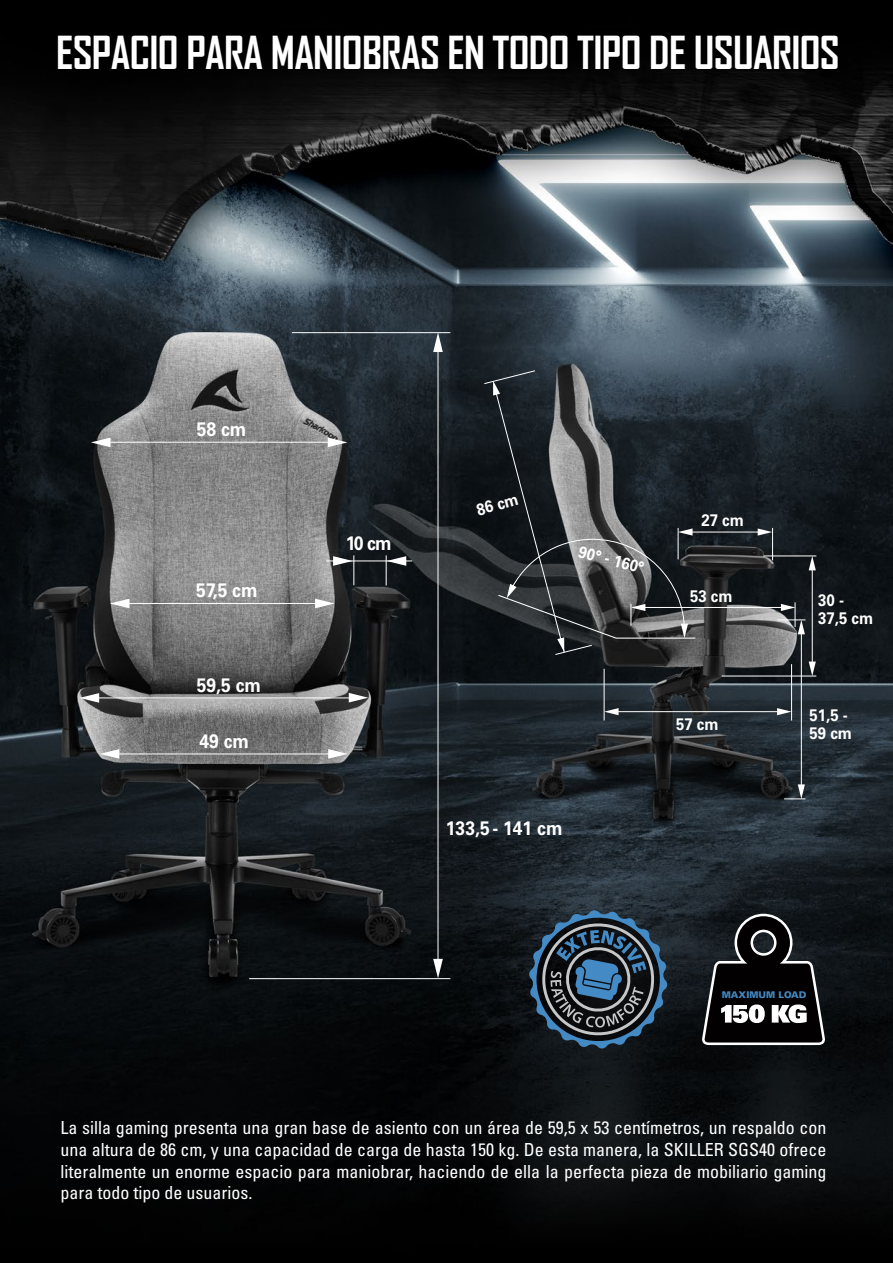
<style>
.page{position:relative;width:893px;height:1263px;background:#fff}
.page>*{position:absolute;margin:0;border:0;box-sizing:border-box;transform-origin:0 0}
.t1{font:700 43.5px "Agency FB";letter-spacing:-.015em;color:#fff}
.t2{font:700 19.5px "Univers LTCYR 65";color:#fff;scale:.9 1}
.t3{font:condensed 18px/21.6px "Univers LTCYR 57";color:#fff;text-align:justify}
.t4{font:700 16.65px/18px "Univers LTCYR 65";color:#fff;scale:.9 1}
.t5{font:900 9.15px "Univers LTCYR 75";color:#448ac4}
</style>
<div class="page">
<img style="left:0;top:0;width:893px;height:1263px">
<hr style="left:249px;top:978px;width:201px;height:1px;background:#fff">
<hr style="left:438px;top:348px;width:1px;height:625px;background:#fff">
<hr style="left:292px;top:332px;width:158px;height:1px;background:#fff">
<svg style="left:433px;top:332px;width:10px;height:20px"></svg>
<svg style="left:433px;top:959px;width:10px;height:19px"></svg>
<hr style="left:111px;top:603px;width:217px;height:1px;background:#fff">
<svg style="left:110px;top:599px;width:19px;height:9px"></svg>
<svg style="left:315px;top:599px;width:20px;height:9px"></svg>
<hr style="left:96px;top:697px;width:258px;height:1px;background:#fff">
<svg style="left:80px;top:693px;width:19px;height:10px"></svg>
<svg style="left:349px;top:693px;width:19px;height:9px"></svg>
<hr style="left:110px;top:753px;width:224px;height:1px;background:#fff">
<svg style="left:100px;top:749px;width:19px;height:10px"></svg>
<svg style="left:328px;top:749px;width:20px;height:10px"></svg>
<hr style="left:326px;top:561px;width:86px;height:1px;background:#fff">
<svg style="left:387px;top:556px;width:19px;height:10px"></svg>
<svg style="left:333px;top:556px;width:20px;height:10px"></svg>
<hr style="left:103px;top:442px;width:232px;height:1px;background:#fff">
<hr style="left:353px;top:555px;width:1px;height:30px;background:#fff">
<hr style="left:386px;top:555px;width:1px;height:30px;background:#fff">
<svg style="left:328px;top:438px;width:19px;height:9px"></svg>
<svg style="left:91px;top:438px;width:19px;height:9px"></svg>
<hr style="left:690px;top:532px;width:74px;height:1px;background:#fff">
<svg style="left:758px;top:528px;width:14px;height:8px"></svg>
<hr style="left:772px;top:528px;width:1px;height:32px;background:#fff">
<hr style="left:812px;top:565px;width:1px;height:98px;background:#fff">
<svg style="left:809px;top:661px;width:7px;height:15px"></svg>
<svg style="left:809px;top:557px;width:7px;height:13px"></svg>
<hr style="left:764px;top:556px;width:52px;height:1px;background:#fff">
<hr style="left:722px;top:676px;width:94px;height:1px;background:#fff">
<hr style="left:801px;top:631px;width:1px;height:160px;background:#fff">
<svg style="left:784px;top:784px;width:21px;height:15px"></svg>
<hr style="left:615px;top:711px;width:170px;height:1px;background:#fff">
<svg style="left:777px;top:708px;width:14px;height:7px"></svg>
<svg style="left:605px;top:708px;width:14px;height:7px"></svg>
<hr style="left:791px;top:664px;width:1px;height:56px;background:#fff">
<hr style="left:604px;top:669px;width:1px;height:51px;background:#fff">
<hr style="left:616px;top:638px;width:79px;height:1px;background:#fff">
<hr style="left:642px;top:607px;width:142px;height:1px;background:#fff">
<svg style="left:483px;top:370px;width:209px;height:285px;background:#373c40"></svg>
<svg style="left:778px;top:602px;width:27px;height:32px"></svg>
<svg style="left:528px;top:909px;width:140px;height:140px;background:#2f4150"></svg>
<svg style="left:702px;top:914px;width:123px;height:131px;background:#2d2d2f"></svg>
<h1 class="t1" style="left:56px;top:26px;width:785px">ESPACIO PARA MANIOBRAS EN TODO TIPO DE USUARIOS</h1>
<p class="t2" style="left:197px;top:416px;width:57px">58 cm</p>
<p class="t2" style="left:196px;top:576px;width:70px">57,5 cm</p>
<p class="t2" style="left:197px;top:671px;width:73px">59,5 cm</p>
<p class="t2" style="left:199px;top:727px;width:57px">49 cm</p>
<p class="t2" style="left:346px;top:529px;width:52px">10 cm</p>
<p class="t4" style="left:474px;top:500px;width:49px;rotate:-15deg">86 cm</p>
<p class="t4" style="left:582px;top:541px;width:76px;rotate:15deg">90° - 160°</p>
<p class="t4" style="left:701px;top:510px;width:49px">27 cm</p>
<p class="t4" style="left:690px;top:587px;width:49px">53 cm</p>
<p class="t4" style="left:818px;top:590px;width:63px">30 -<br>37,5 cm</p>
<p class="t2" style="left:446px;top:814px;width:131px">133,5 - 141 cm</p>
<p class="t4" style="left:676px;top:714px;width:49px">57 cm</p>
<p class="t4" style="left:809px;top:705px;width:49px">51,5 -<br>59 cm</p>
<p class="t5" style="left:722px;top:988px;width:86px">MAXIMUM LOAD</p>
<p class="t3" style="left:60px;top:1117px;width:768px">La silla gaming presenta una gran base de asiento con un área de 59,5 x 53 centímetros, un respaldo con una altura de 86 cm, y una capacidad de carga de hasta 150 kg. De esta manera, la SKILLER SGS40 ofrece literalmente un enorme espacio para maniobrar, haciendo de ella la perfecta pieza de mobiliario gaming para todo tipo de usuarios.</p>
</div>
